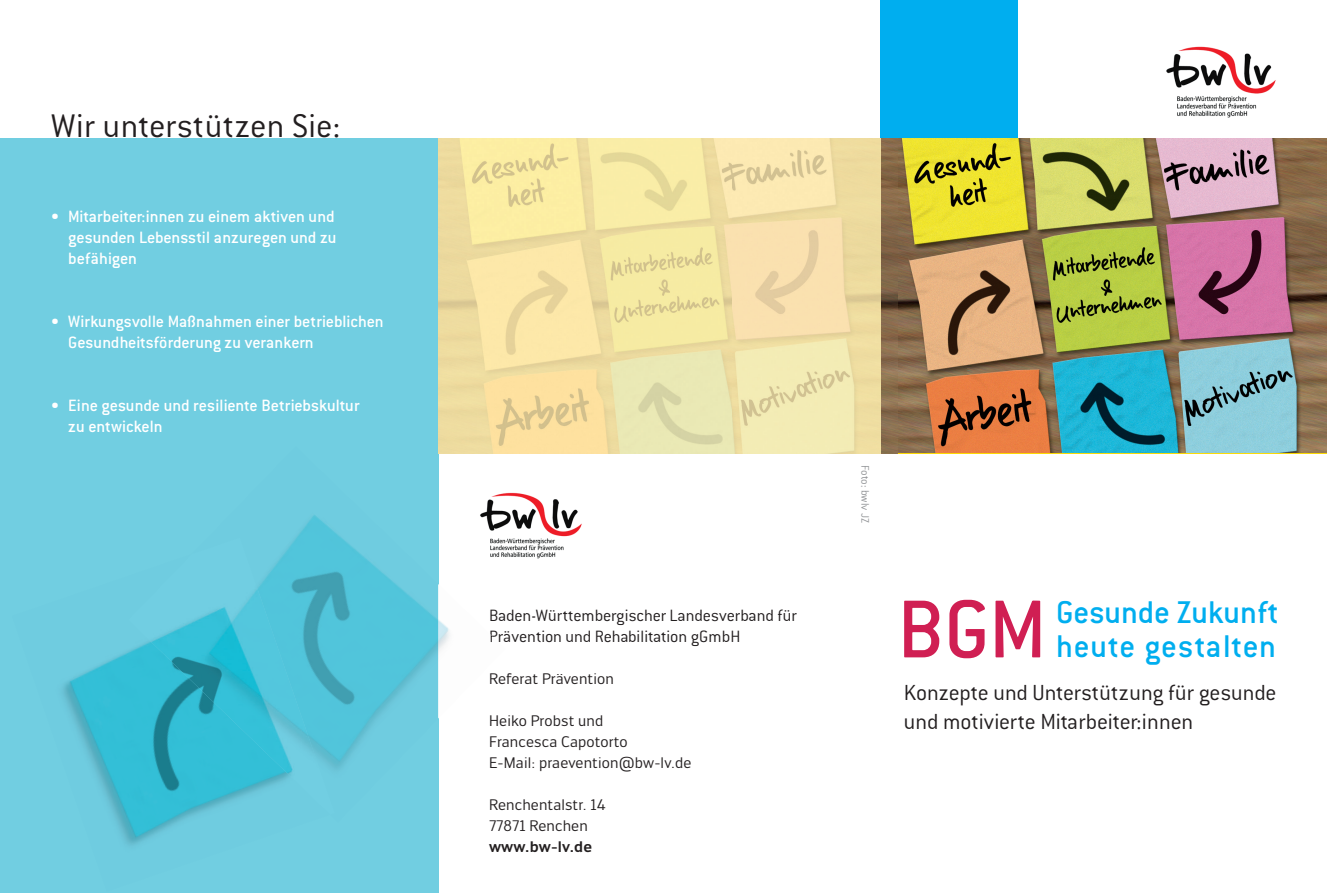
<style>
.page{position:relative;width:1327px;height:893px;background:#fff}
.page>*{position:absolute;margin:0;border:0;box-sizing:border-box;transform-origin:0 0}
.t1{font:500 90px "Conduit ITC";color:#d01f53}
.t2{font:300 36px "Conduit ITC";letter-spacing:.02em;color:#231f20}
.t3{font:500 34.5px/34.2px "Conduit ITC";letter-spacing:.01em;color:#00aeef}
.t4{font:300 24px/28.5px "Conduit ITC";letter-spacing:-.005em;color:#231f20}
.t5{font:500 18px/21px "Conduit ITC";letter-spacing:-.005em;color:#fff}
.t6{font:300 18px/21px "Conduit ITC";letter-spacing:-.005em;color:#231f20}
.t7{font:15px/21px "Engel New Sans STD";letter-spacing:.01em;color:#231f20}
.t8{font:700 15px "Engel New Sans STD";letter-spacing:.01em;color:#231f20}
.t9{font:300 12px "Conduit ITC";color:#939598}
</style>
<div class="page">
<div style="left:0;top:138px;width:438px;height:755px;background:#71cee1"></div>
<img style="left:1166px;top:46px;width:110px;height:72px">
<img style="left:480px;top:492px;width:102px;height:67px">
<div style="left:880px;top:0;width:138px;height:138px;background:#00aeef"></div>
<img style="left:897px;top:138px;width:430px;height:315px">
<img style="left:438px;top:138px;width:459px;height:315px">
<img style="left:62px;top:652px;width:130px;height:194px">
<img style="left:438px;top:584px;width:12px;height:135px">
<img style="left:192px;top:515px;width:246px;height:301px">
<svg style="left:490px;top:635px;width:3px;height:8px"></svg>
<img style="left:128px;top:537px;width:207px;height:278px">
<h2 class="t2" style="left:51px;top:106px;width:291px">Wir unterstützen Sie:</h2>
<p class="t5" style="left:68px;top:206px;width:270px;text-align:justify;text-indent:-17px">• Mitarbeiter:innen zu einem aktiven und gesunden Lebensstil anzuregen und zu befähigen</p>
<p class="t5" style="left:68px;top:311px;width:317px;text-indent:-17px">• Wirkungsvolle Maßnahmen einer betrieblichen<br>Gesundheitsförderung zu verankern</p>
<p class="t5" style="left:68px;top:395px;width:293px;text-indent:-17px">• Eine gesunde und resiliente Betriebskultur zu entwickeln</p>
<p class="t6" style="left:489px;top:605px;width:309px">Baden-Württembergischer Landesverband für<br>Prävention und Rehabilitation gGmbH</p>
<p class="t7" style="left:489px;top:668px;width:126px">Referat Prävention</p>
<p class="t7" style="left:489px;top:710px;width:204px">Heiko Probst und<br>Francesca Capotorto<br>E-Mail: praevention@bw-lv.de</p>
<p class="t7" style="left:489px;top:794px;width:118px">Renchentalstr. 14<br>77871 Renchen</p>
<p class="t8" style="left:489px;top:837px;width:105px">www.bw-lv.de</p>
<p class="t9" style="left:872px;top:465px;width:60px;rotate:90deg">Foto: bwlv JZ</p>
<h1 class="t1" style="left:897px;top:579px;width:151px">BGM</h1>
<h3 class="t3" style="left:1056px;top:595px;width:224px">Gesunde Zukunft heute gestalten</h3>
<h3 class="t4" style="left:904px;top:679px;width:374px">Konzepte und Unterstützung für gesunde und motivierte Mitarbeiter:innen</h3>
</div>
